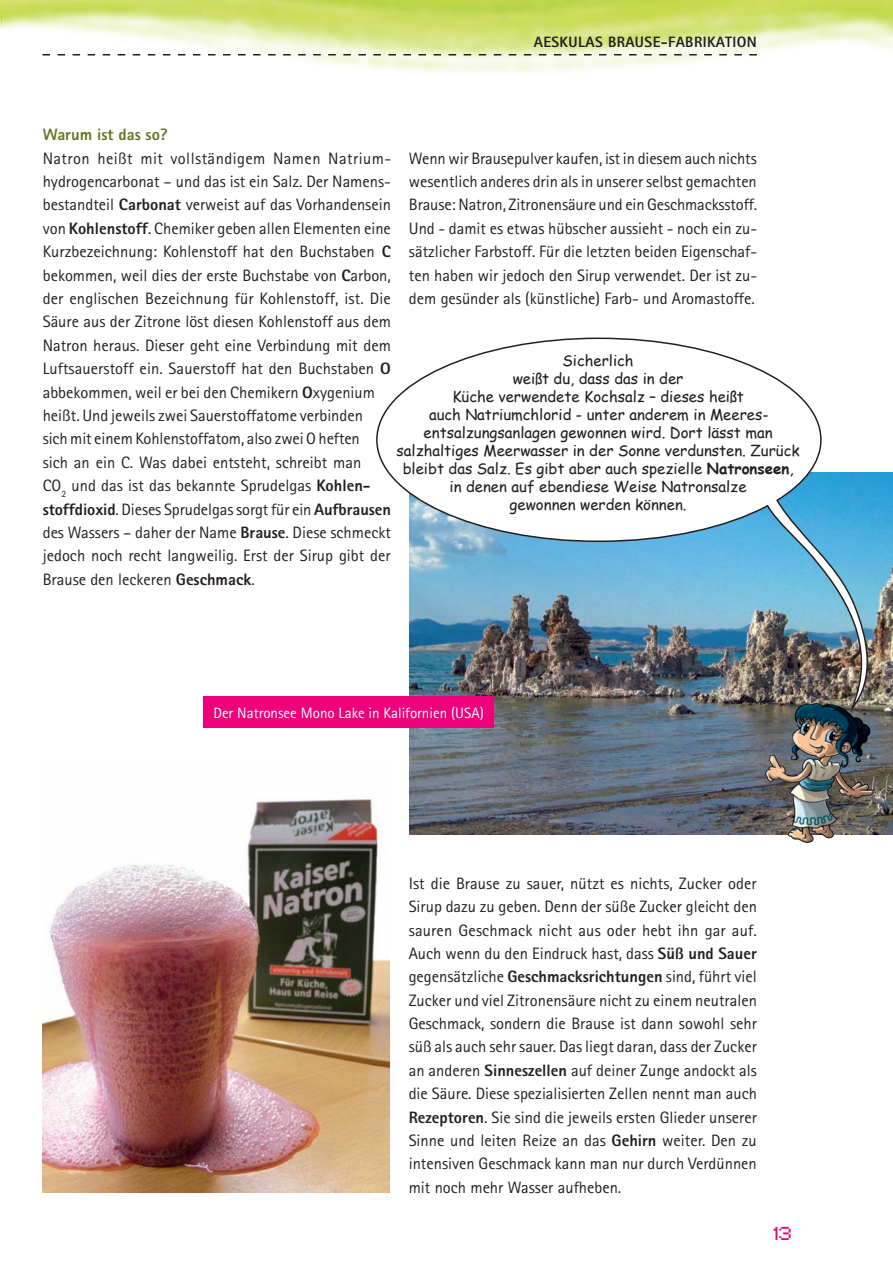
<style>
.page{position:relative;width:893px;height:1263px;background:#fff}
.page>*{position:absolute;margin:0;border:0;box-sizing:border-box;transform-origin:0 0}
.t1{font:16.5px/23.4px "Rotis Sans Serif";color:#231f20;text-align:justify}
.t2{font:800 16.5px "Rotis Sans Serif";color:#627524}
.t3{font:15px/18px "Comic Sans MS";color:#231f20;text-align:center}
.t4{font:15px "Rotis Sans Serif";color:#fff}
.t5{font:800 15px "Rotis Sans Serif";letter-spacing:.025em;color:#231f20}
.t6{font:15px "Pixel FJ8 pt 1 Normal";color:#ed027c}
.s1{font-weight:800}
.s2{font-weight:700}
</style>
<div class="page">
<img style="left:410px;top:473px;width:483px;height:362px">
<img style="left:43px;top:799px;width:347px;height:394px">
<img style="left:0;top:0;width:893px;height:73px">
<svg style="left:43px;top:54px;width:714px;height:2px"></svg>
<img style="left:375px;top:337px;width:503px;height:380px">
<div style="left:203px;top:697px;width:291px;height:31px;background:#ed027c"></div>
<img style="left:766px;top:704px;width:107px;height:139px">
<p class="t5" style="left:534px;top:32px;width:19px">AESKUL</p>
<p class="t5" style="left:585px;top:32px;width:173px">AS Brause-Fabrikation</p>
<p class="t2" style="left:43px;top:124px;width:126px">Warum ist das so?</p>
<p class="t1" style="left:43px;top:146px;width:350px;text-align:left">Natron heißt mit vollständigem Namen Natrium&shy;hydrogencarbonat – und das ist ein Salz. Der Namens&shy;bestandteil <span class="s1">Carbonat</span> verweist auf das Vorhandensein von <span class="s1">Kohlenstoff</span>. Chemiker geben allen Elementen eine Kurzbezeichnung: Kohlenstoff hat den Buchstaben <span class="s1">C </span>bekommen, weil dies der erste Buchstabe von <span class="s1">C</span>arbon, der englischen Bezeichnung für Kohlenstoff, ist. Die Säure aus der Zitrone löst diesen Kohlenstoff aus dem Natron heraus. Dieser geht eine Verbindung mit dem Luftsauerstoff ein. Sauerstoff hat den Buchstaben <span class="s1">O </span>abbekommen, weil er bei den Chemikern <span class="s1">O</span>xygenium heißt. Und jeweils zwei Sauerstoffatome verbinden sich mit einem Kohlenstoffatom, also zwei O heften<br>sich an ein C. Was dabei entsteht, schreibt man<br>CO<sub>2</sub> und das ist das bekannte Sprudelgas <span class="s1">Kohlen&shy;stoffdioxid</span>. Dieses Sprudelgas sorgt für ein <span class="s1">Aufbrausen </span>des Wassers – daher der Name <span class="s1">Brause</span>. Diese schmeckt jedoch noch recht langweilig. Erst der Sirup gibt der Brause den leckeren <span class="s1">Geschmack</span>.</p>
<p class="t1" style="left:409px;top:146px;width:350px">Wenn wir Brausepulver kaufen, ist in diesem auch nichts wesentlich anderes drin als in unserer selbst gemachten Brause: Natron, Zitronensäure und ein Geschmacksstoff.<br>Und - damit es etwas hübscher aussieht - noch ein zu&shy;sätzlicher Farbstoff. Für die letzten beiden Eigenschaf&shy;ten haben wir jedoch den Sirup verwendet. Der ist zu&shy;dem gesünder als (künstliche) Farb- und Aromastoffe.</p>
<p class="t3" style="left:397px;top:351px;width:404px">Sicherlich<br>weißt du, dass das in der<br>Küche verwendete Kochsalz – dieses heißt<br>auch Natriumchlorid - unter anderem in Meeres&shy;entsalzungsanlagen gewonnen wird. Dort lässt man salzhaltiges Meerwasser in der Sonne verdunsten. Zurück bleibt das Salz. Es gibt aber auch spezielle <span class="s2">Natronseen</span>, in denen auf ebendiese Weise Natronsalze<br>gewonnen werden können.</p>
<p class="t4" style="left:213px;top:704px;width:272px">Der Natronsee Mono Lake in Kalifornien (USA)</p>
<p class="t1" style="left:409px;top:871px;width:350px">Ist die Brause zu sauer, nützt es nichts, Zucker oder Sirup dazu zu geben. Denn der süße Zucker gleicht den sauren Geschmack nicht aus oder hebt ihn gar auf.<br>Auch wenn du den Eindruck hast, dass <span class="s1">Süß und Sauer </span>gegensätzliche <span class="s1">Geschmacksrichtungen</span> sind, führt viel Zucker und viel Zitronensäure nicht zu einem neutralen Geschmack, sondern die Brause ist dann sowohl sehr süß als auch sehr sauer. Das liegt daran, dass der Zucker an anderen <span class="s1">Sinneszellen</span> auf deiner Zunge andockt als die Säure. Diese spezialisierten Zellen nennt man auch <span class="s1">Rezeptoren</span>. Sie sind die jeweils ersten Glieder unserer Sinne und leiten Reize an das <span class="s1">Gehirn</span> weiter. Den zu intensiven Geschmack kann man nur durch Verdünnen mit noch mehr Wasser aufheben.</p>
<p class="t6" style="left:774px;top:1221px;width:20px">13</p>
</div>
